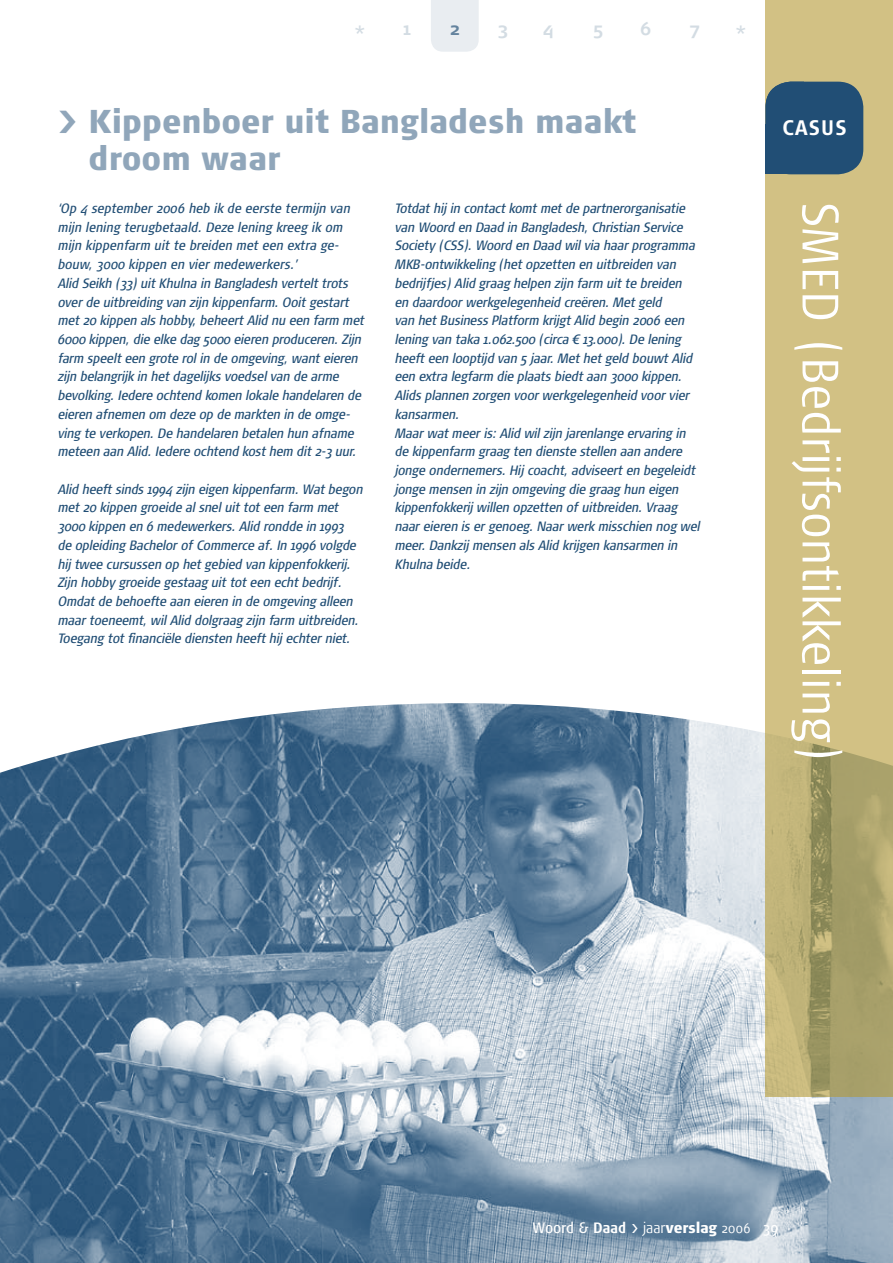
<style>
.page{position:relative;width:893px;height:1263px;background:#fff}
.page>*{position:absolute;margin:0;border:0;box-sizing:border-box;transform-origin:0 0}
.t1{font:300 51px "Signa Cond";letter-spacing:.01em;color:#fff}
.t2{font:900 33px/37.5px "Signa Cond";color:#90a6ba}
.t3{font:700 21px "Signa Cond";letter-spacing:.06em;color:#fff}
.t4{font:700 18px "Signa Normal";color:#d3dce3}
.t5{font:700 18px "Signa Normal";color:#64839e}
.t6{font:15px "Signa Cond";letter-spacing:-.015em;color:#fff}
.t7{font:italic 13.5px/18.8px "Signa Cond";letter-spacing:-.025em;color:#214e75}
.s1{font-weight:700}
.s2{font-weight:300}
.s3{font-weight:900}
.s4{font-weight:300;font-size:13.5px}
</style>
<div class="page">
<div style="left:431px;top:0;width:48px;height:52px;background:#e9edf1"></div>
<img style="left:0;top:703px;width:893px;height:560px">
<svg style="left:765px;top:0;width:128px;height:1097px;background:#c7b87d"></svg>
<div style="left:765px;top:125px;width:62px;height:49px;background:#214e75"></div>
<div style="left:765px;top:82px;width:98px;height:92px;background:#214e75;border-radius:26px"></div>
<div style="left:765px;top:82px;width:39px;height:69px;background:#214e75"></div>
<h3 class="t4" style="left:354px;top:20px;width:58px">* 1</h3>
<h3 class="t5" style="left:449px;top:18px;width:11px">2</h3>
<h3 class="t4" style="left:498px;top:18px;width:11px">3</h3>
<h3 class="t4" style="left:543px;top:18px;width:12px">4</h3>
<h3 class="t4" style="left:593px;top:18px;width:12px">5</h3>
<h3 class="t4" style="left:641px;top:18px;width:13px">6</h3>
<h3 class="t4" style="left:690px;top:18px;width:11px">7</h3>
<h3 class="t4" style="left:735px;top:22px;width:13px">*</h3>
<h2 class="t2" style="left:88px;top:102px;width:550px;text-indent:-31px">&gt; Kippenboer uit Bangladesh maakt droom waar</h2>
<p class="t7" style="left:57px;top:199px;width:308px">‘Op 4 september 2006 heb ik de eerste termijn van mijn lening terugbetaald. Deze lening kreeg ik om mijn kippenfarm uit te breiden met een extra ge&shy;bouw, 3000 kippen en vier medewerkers.’<br>Alid Seikh (33) uit Khulna in Bangladesh vertelt trots over de uitbreiding van zijn kippenfarm. Ooit gestart met 20 kippen als hobby, beheert Alid nu een farm met 6000 kippen, die elke dag 5000 eieren produceren. Zijn farm speelt een grote rol in de omgeving, want eieren zijn belangrijk in het dagelijks voedsel van de arme bevolking. Iedere ochtend komen lokale handelaren de eieren afnemen om deze op de markten in de omge&shy;ving te verkopen. De handelaren betalen hun afname meteen aan Alid. Iedere ochtend kost hem dit 2-3 uur.</p>
<p class="t7" style="left:57px;top:480px;width:307px">Alid heeft sinds 1994 zijn eigen kippenfarm. Wat begon met 20 kippen groeide al snel uit tot een farm met 3000 kippen en 6 medewerkers. Alid rondde in 1993<br>de opleiding Bachelor of Commerce af. In 1996 volgde hij twee cursussen op het gebied van kippenfokkerij.<br>Zijn hobby groeide gestaag uit tot een echt bedrijf.<br>Omdat de behoefte aan eieren in de omgeving alleen maar toeneemt, wil Alid dolgraag zijn farm uitbreiden.<br>Toegang tot financiële diensten heeft hij echter niet.</p>
<p class="t7" style="left:394px;top:199px;width:307px">Totdat hij in contact komt met de partnerorganisatie van Woord en Daad in Bangladesh, Christian Service Society (CSS). Woord en Daad wil via haar programma MKB-ontwikkeling (het opzetten en uitbreiden van bedrijfjes) Alid graag helpen zijn farm uit te breiden<br>en daardoor werkgelegenheid creëren. Met geld<br>van het Business Platform krijgt Alid begin 2006 een lening van taka 1.062.500 (circa € 13.000). De lening heeft een looptijd van 5 jaar. Met het geld bouwt Alid een extra legfarm die plaats biedt aan 3000 kippen.<br>Alids plannen zorgen voor werkgelegenheid voor vier kansarmen.<br>Maar wat meer is: Alid wil zijn jarenlange ervaring in de kippenfarm graag ten dienste stellen aan andere jonge ondernemers. Hij coacht, adviseert en begeleidt jonge mensen in zijn omgeving die graag hun eigen kippenfokkerij willen opzetten of uitbreiden. Vraag naar eieren is er genoeg. Naar werk misschien nog wel meer. Dankzij mensen als Alid krijgen kansarmen in Khulna beide.</p>
<h3 class="t3" style="left:782px;top:116px;width:66px">CASUS</h3>
<h1 class="t1" style="left:849px;top:202px;width:561px;rotate:90deg">SMED (Bedrijfsontikkeling)</h1>
<p class="t6" style="left:533px;top:1219px;width:247px">Woord &amp; <span class="s1">Daad</span> &gt; <span class="s2">jaar</span><span class="s3">verslag</span> <span class="s4">2006</span> 39</p>
</div>
